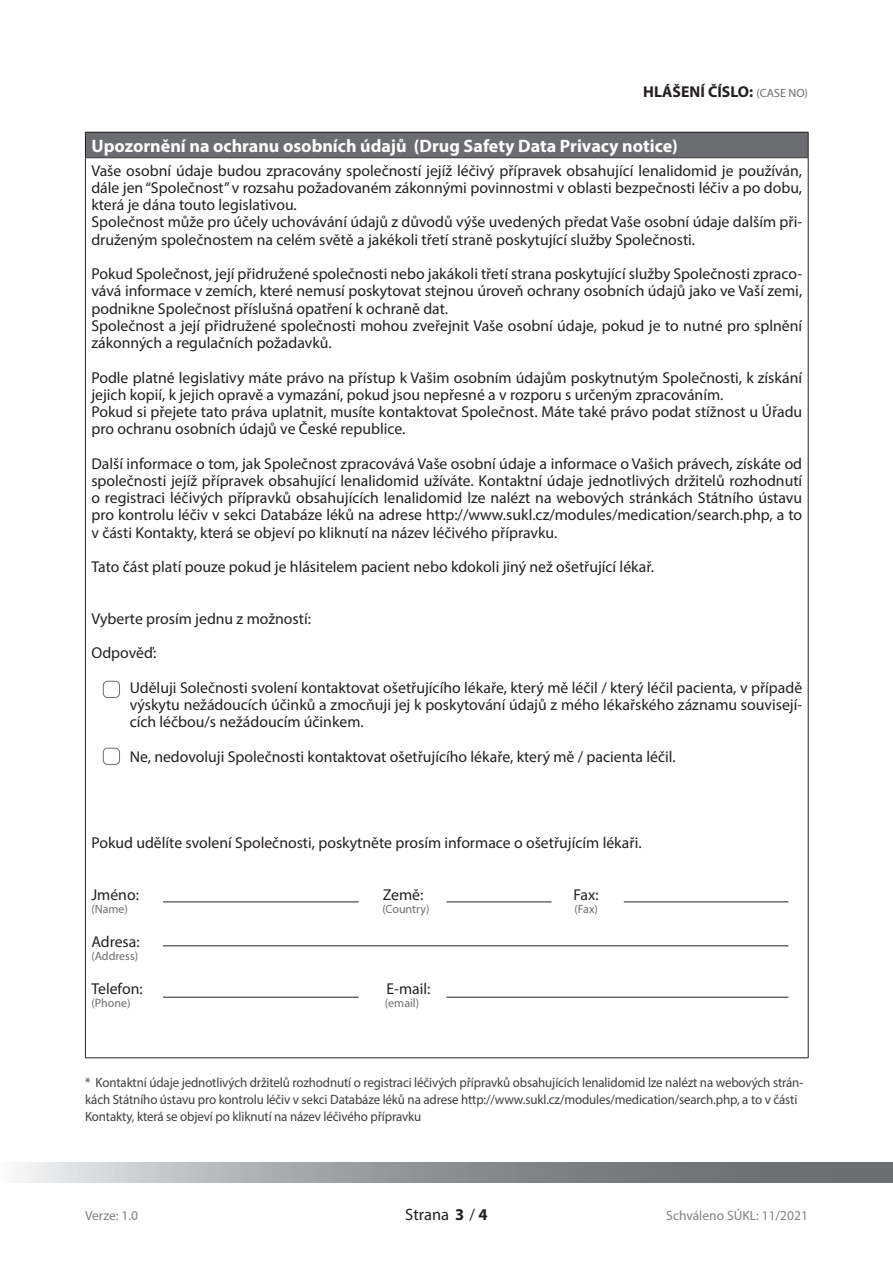
<style>
.page{position:relative;width:893px;height:1263px;background:#fff}
.page>*{position:absolute;margin:0;border:0;box-sizing:border-box;transform-origin:0 0}
.t1{font:700 18px "Myriad Pro";color:#fff}
.t2{font:16.5px "Myriad Pro";color:#231f20}
.t3{font:700 16.5px "Myriad Pro";color:#231f20}
.t4{font:15.75px/17.2px "Myriad Pro";color:#231f20}
.t5{font:700 15.75px "Myriad Pro";color:#231f20}
.t6{font:13.5px/17.2px "Myriad Pro";letter-spacing:-.01em;color:#3e3e3f;scale:.96 1}
.t7{font:13.5px "Myriad Pro";color:#808285}
.t8{font:12px "Myriad Pro";color:#6c6d70}
.s1{font-weight:400;font-size:12px;color:#6c6d70}
</style>
<div class="page">
<svg style="left:20px;top:1162px;width:873px;height:20px;background:#97989b"></svg>
<div style="left:85px;top:132px;width:723px;height:26px;background:#6c6d70"></div>
<hr style="left:85px;top:132px;width:724px;height:1px;background:#231f20">
<svg style="left:85px;top:133px;width:1px;height:24px"></svg>
<svg style="left:808px;top:133px;width:1px;height:24px"></svg>
<hr style="left:85px;top:157px;width:724px;height:1px;background:#231f20">
<hr style="left:85px;top:158px;width:1px;height:899px;background:#231f20">
<hr style="left:808px;top:158px;width:1px;height:899px;background:#231f20">
<hr style="left:85px;top:1057px;width:724px;height:1px;background:#231f20">
<hr style="left:163px;top:901px;width:196px;height:1px;background:#231f20">
<hr style="left:163px;top:997px;width:196px;height:1px;background:#231f20">
<hr style="left:446px;top:997px;width:342px;height:1px;background:#231f20">
<hr style="left:163px;top:945px;width:625px;height:1px;background:#231f20">
<hr style="left:446px;top:901px;width:105px;height:1px;background:#231f20">
<hr style="left:624px;top:901px;width:164px;height:1px;background:#231f20">
<div style="left:103px;top:681px;width:17px;height:17px;border:1px solid #6c6d70;border-radius:4px"></div>
<div style="left:103px;top:748px;width:17px;height:17px;border:1px solid #6c6d70;border-radius:4px"></div>
<p class="t5" style="left:643px;top:81px;width:166px">HLÁŠENÍ ČÍSLO: <span class="s1">(CASE NO)</span></p>
<p class="t1" style="left:91px;top:134px;width:588px">Upozornění na ochranu osobních údajů (Drug Safety Data Privacy notice)</p>
<p class="t4" style="left:91px;top:161px;width:712px">Vaše osobní údaje budou zpracovány společností jejíž léčivý přípravek obsahující lenalidomid je používán, dále jen “Společnost” v rozsahu požadovaném zákonnými povinnostmi v oblasti bezpečnosti léčiv a po dobu, která je dána touto legislativou.<br>Společnost může pro účely uchovávání údajů z důvodů výše uvedených předat Vaše osobní údaje dalším při&shy;druženým společnostem na celém světě a jakékoli třetí straně poskytující služby Společnosti.</p>
<p class="t4" style="left:91px;top:265px;width:712px">Pokud Společnost, její přidružené společnosti nebo jakákoli třetí strana poskytující služby Společnosti zpraco&shy;vává informace v zemích, které nemusí poskytovat stejnou úroveň ochrany osobních údajů jako ve Vaší zemi, podnikne Společnost příslušná opatření k ochraně dat.<br>Společnost a její přidružené společnosti mohou zveřejnit Vaše osobní údaje, pokud je to nutné pro splnění zákonných a regulačních požadavků.</p>
<p class="t4" style="left:91px;top:368px;width:712px">Podle platné legislativy máte právo na přístup k Vašim osobním údajům poskytnutým Společnosti, k získání jejich kopií, k jejich opravě a vymazání, pokud jsou nepřesné a v rozporu s určeným zpracováním.<br>Pokud si přejete tato práva uplatnit, musíte kontaktovat Společnost. Máte také právo podat stížnost u Úřadu pro ochranu osobních údajů ve České republice.</p>
<p class="t4" style="left:91px;top:455px;width:712px;text-align:justify">Další informace o tom, jak Společnost zpracovává Vaše osobní údaje a informace o Vašich právech, získáte od společnosti jejíž přípravek obsahující lenalidomid užíváte. Kontaktní údaje jednotlivých držitelů rozhodnutí o registraci léčivých přípravků obsahujících lenalidomid lze nalézt na webových stránkách Státního ústavu pro kontrolu léčiv v sekci Databáze léků na adrese http://www.sukl.cz/modules/medication/search.php, a to v části Kontakty, která se objeví po kliknutí na název léčivého přípravku.</p>
<p class="t4" style="left:91px;top:558px;width:564px">Tato část platí pouze pokud je hlásitelem pacient nebo kdokoli jiný než ošetřující lékař.</p>
<p class="t4" style="left:91px;top:601px;width:221px;line-height:34.5px">Vyberte prosím jednu z možností:<br>Odpověď:</p>
<p class="t4" style="left:130px;top:679px;width:674px;text-align:justify">Uděluji Solečnosti svolení kontaktovat ošetřujícího lékaře, který mě léčil / který léčil pacienta, v případě výskytu nežádoucích účinků a zmocňuji jej k poskytování údajů z mého lékařského záznamu souvisejí&shy;cích léčbou/s nežádoucím účinkem.</p>
<p class="t4" style="left:130px;top:748px;width:548px">Ne, nedovoluji Společnosti kontaktovat ošetřujícího lékaře, který mě / pacienta léčil.</p>
<p class="t4" style="left:91px;top:834px;width:552px">Pokud udělíte svolení Společnosti, poskytněte prosím informace o ošetřujícím lékaři.</p>
<p class="t4" style="left:91px;top:885px;width:49px">Jméno:</p>
<p class="t4" style="left:383px;top:885px;width:42px">Země:</p>
<p class="t4" style="left:574px;top:885px;width:27px">Fax:</p>
<p class="t8" style="left:91px;top:901px;width:38px">(Name)</p>
<p class="t8" style="left:382px;top:901px;width:49px">(Country)</p>
<p class="t8" style="left:574px;top:901px;width:25px">(Fax)</p>
<p class="t4" style="left:91px;top:933px;width:50px">Adresa:</p>
<p class="t8" style="left:91px;top:948px;width:48px">(Address)</p>
<p class="t4" style="left:91px;top:979px;width:53px">Telefon:</p>
<p class="t4" style="left:386px;top:979px;width:45px">E-mail:</p>
<p class="t8" style="left:91px;top:995px;width:41px">(Phone)</p>
<p class="t8" style="left:385px;top:995px;width:36px">(email)</p>
<p class="t6" style="left:85px;top:1073px;width:750px">* Kontaktní údaje jednotlivých držitelů rozhodnutí o registraci léčivých přípravků obsahujících lenalidomid lze nalézt na webových strán&shy;kách Státního ústavu pro kontrolu léčiv v sekci Databáze léků na adrese http://www.sukl.cz/modules/medication/search.php, a to v části<br>Kontakty, která se objeví po kliknutí na název léčivého přípravku</p>
<p class="t7" style="left:85px;top:1207px;width:55px">Verze: 1.0</p>
<p class="t2" style="left:405px;top:1205px;width:71px">Strana /</p>
<p class="t3" style="left:455px;top:1204px;width:34px">3 4</p>
<p class="t7" style="left:666px;top:1207px;width:143px">Schváleno SÚKL: 11/2021</p>
</div>
